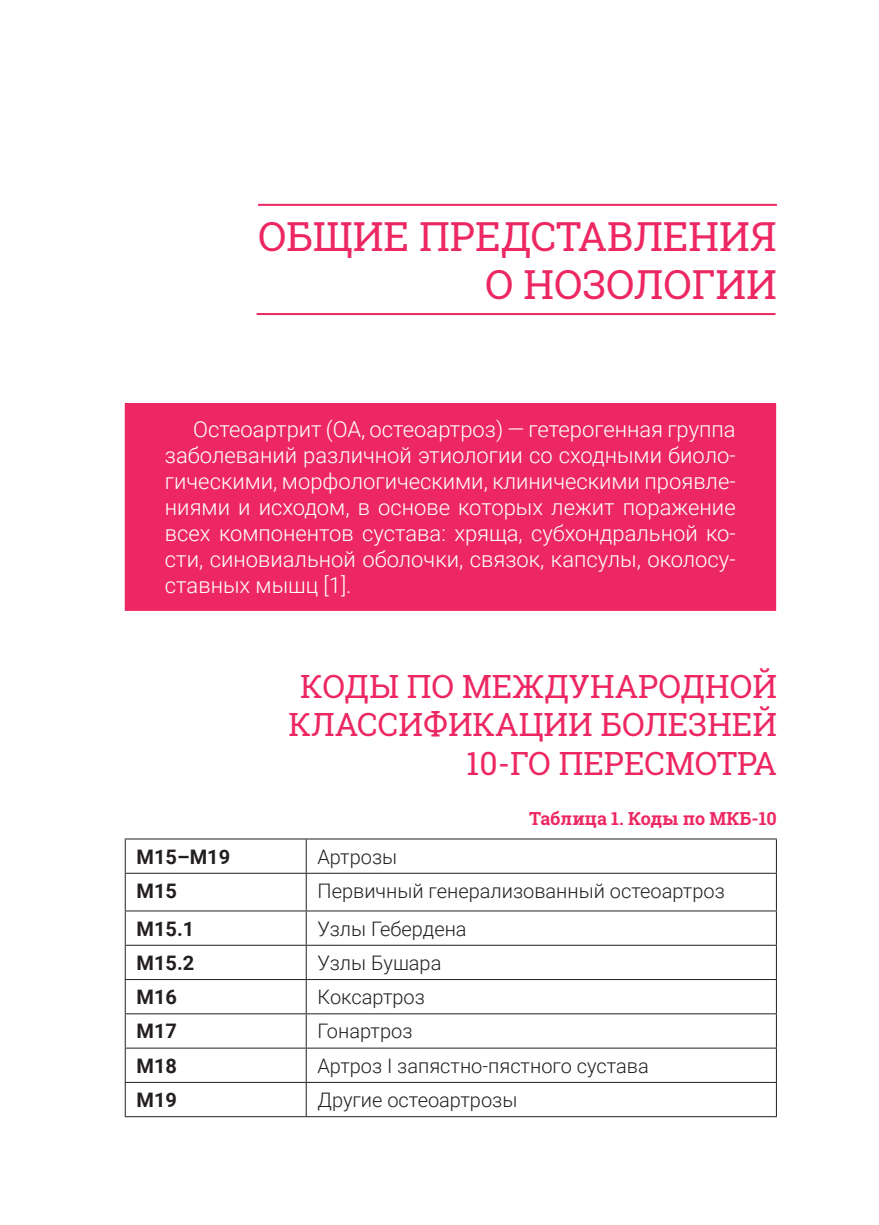
<style>
.page{position:relative;width:879px;height:1225px;background:#fff}
.page>*{position:absolute;margin:0;border:0;box-sizing:border-box;transform-origin:0 0}
.t1{font:40px/48px "Roboto Slab";color:#ed2762;text-align:right}
.t2{font:32px/38.4px "Roboto Slab";color:#ed2762;text-align:right}
.t3{font:300 22px/26px "Roboto";color:#fff;text-align:justify}
.t4{font:300 20px "Roboto";color:#231f20}
.t5{font:700 20px "Roboto";color:#231f20}
.t6{font:700 18px "Roboto Slab";color:#ed2762}
</style>
<div class="page">
<div style="left:125px;top:403px;width:650px;height:207px;background:#ed2762"></div>
<hr style="left:125px;top:403px;width:651px;height:1px;background:#ed2762">
<hr style="left:774px;top:404px;width:2px;height:205px;background:#ed2762">
<hr style="left:125px;top:609px;width:651px;height:2px;background:#ed2762">
<hr style="left:125px;top:838px;width:652px;height:1px;background:#231f20">
<hr style="left:125px;top:872px;width:652px;height:1px;background:#231f20">
<hr style="left:125px;top:910px;width:652px;height:1px;background:#231f20">
<hr style="left:125px;top:944px;width:652px;height:1px;background:#231f20">
<hr style="left:125px;top:979px;width:652px;height:1px;background:#231f20">
<hr style="left:125px;top:1013px;width:652px;height:1px;background:#231f20">
<hr style="left:125px;top:1047px;width:652px;height:1px;background:#231f20">
<hr style="left:125px;top:1082px;width:652px;height:1px;background:#231f20">
<hr style="left:125px;top:1116px;width:652px;height:1px;background:#231f20">
<hr style="left:125px;top:839px;width:1px;height:33px;background:#231f20">
<hr style="left:125px;top:873px;width:1px;height:37px;background:#231f20">
<hr style="left:125px;top:911px;width:1px;height:33px;background:#231f20">
<hr style="left:125px;top:945px;width:1px;height:34px;background:#231f20">
<hr style="left:125px;top:980px;width:1px;height:33px;background:#231f20">
<hr style="left:125px;top:1014px;width:1px;height:33px;background:#231f20">
<hr style="left:125px;top:1048px;width:1px;height:34px;background:#231f20">
<hr style="left:125px;top:1083px;width:1px;height:33px;background:#231f20">
<hr style="left:306px;top:839px;width:1px;height:33px;background:#231f20">
<hr style="left:776px;top:839px;width:1px;height:33px;background:#231f20">
<hr style="left:306px;top:873px;width:1px;height:37px;background:#231f20">
<hr style="left:776px;top:873px;width:1px;height:37px;background:#231f20">
<hr style="left:306px;top:911px;width:1px;height:33px;background:#231f20">
<hr style="left:776px;top:911px;width:1px;height:33px;background:#231f20">
<hr style="left:306px;top:945px;width:1px;height:34px;background:#231f20">
<hr style="left:776px;top:945px;width:1px;height:34px;background:#231f20">
<hr style="left:306px;top:980px;width:1px;height:33px;background:#231f20">
<hr style="left:776px;top:980px;width:1px;height:33px;background:#231f20">
<hr style="left:306px;top:1014px;width:1px;height:33px;background:#231f20">
<hr style="left:776px;top:1014px;width:1px;height:33px;background:#231f20">
<hr style="left:306px;top:1048px;width:1px;height:34px;background:#231f20">
<hr style="left:776px;top:1048px;width:1px;height:34px;background:#231f20">
<hr style="left:306px;top:1083px;width:1px;height:33px;background:#231f20">
<hr style="left:776px;top:1083px;width:1px;height:33px;background:#231f20">
<hr style="left:257px;top:313px;width:518px;height:2px;background:#ed2762">
<hr style="left:258px;top:204px;width:519px;height:2px;background:#ed2762">
<p class="t1" style="left:258px;top:211px;width:520px">ОБЩИЕ ПРЕДСТАВЛЕНИЯ<br>О НОЗОЛОГИИ</p>
<p class="t3" style="left:165px;top:416px;width:572px;text-indent:28px">Остеоартрит (ОА, остеоартроз) — гетерогенная группа заболеваний различной этиологии со сходными биоло&shy;гическими, морфологическими, клиническими проявле&shy;ниями и исходом, в основе которых лежит поражение всех компонентов сустава: хряща, субхондральной ко&shy;сти, синовиальной оболочки, связок, капсулы, околосу&shy;ставных мышц [1].</p>
<p class="t2" style="left:289px;top:666px;width:490px">КОДЫ ПО МЕЖДУНАРОДНОЙ<br>КЛАССИФИКАЦИИ БОЛЕЗНЕЙ<br>10-ГО ПЕРЕСМОТРА</p>
<p class="t6" style="left:529px;top:806px;width:249px">Таблица 1. Коды по МКБ-10</p>
<p class="t5" style="left:137px;top:845px;width:95px">М15–М19</p>
<p class="t4" style="left:317px;top:845px;width:81px">Артрозы</p>
<p class="t5" style="left:137px;top:879px;width:42px">М15</p>
<p class="t4" style="left:317px;top:879px;width:409px">Первичный генерализованный остеоартроз</p>
<p class="t5" style="left:137px;top:917px;width:59px">М15.1</p>
<p class="t4" style="left:317px;top:917px;width:151px">Узлы Гебердена</p>
<p class="t5" style="left:137px;top:951px;width:59px">М15.2</p>
<p class="t4" style="left:317px;top:951px;width:125px">Узлы Бушара</p>
<p class="t5" style="left:137px;top:985px;width:42px">М16</p>
<p class="t4" style="left:317px;top:985px;width:109px">Коксартроз</p>
<p class="t5" style="left:137px;top:1020px;width:42px">М17</p>
<p class="t4" style="left:317px;top:1020px;width:96px">Гонартроз</p>
<p class="t5" style="left:137px;top:1054px;width:42px">М18</p>
<p class="t4" style="left:317px;top:1054px;width:333px">Артроз I запястно-пястного сустава</p>
<p class="t5" style="left:137px;top:1088px;width:42px">М19</p>
<p class="t4" style="left:317px;top:1088px;width:201px">Другие остеоартрозы</p>
</div>
